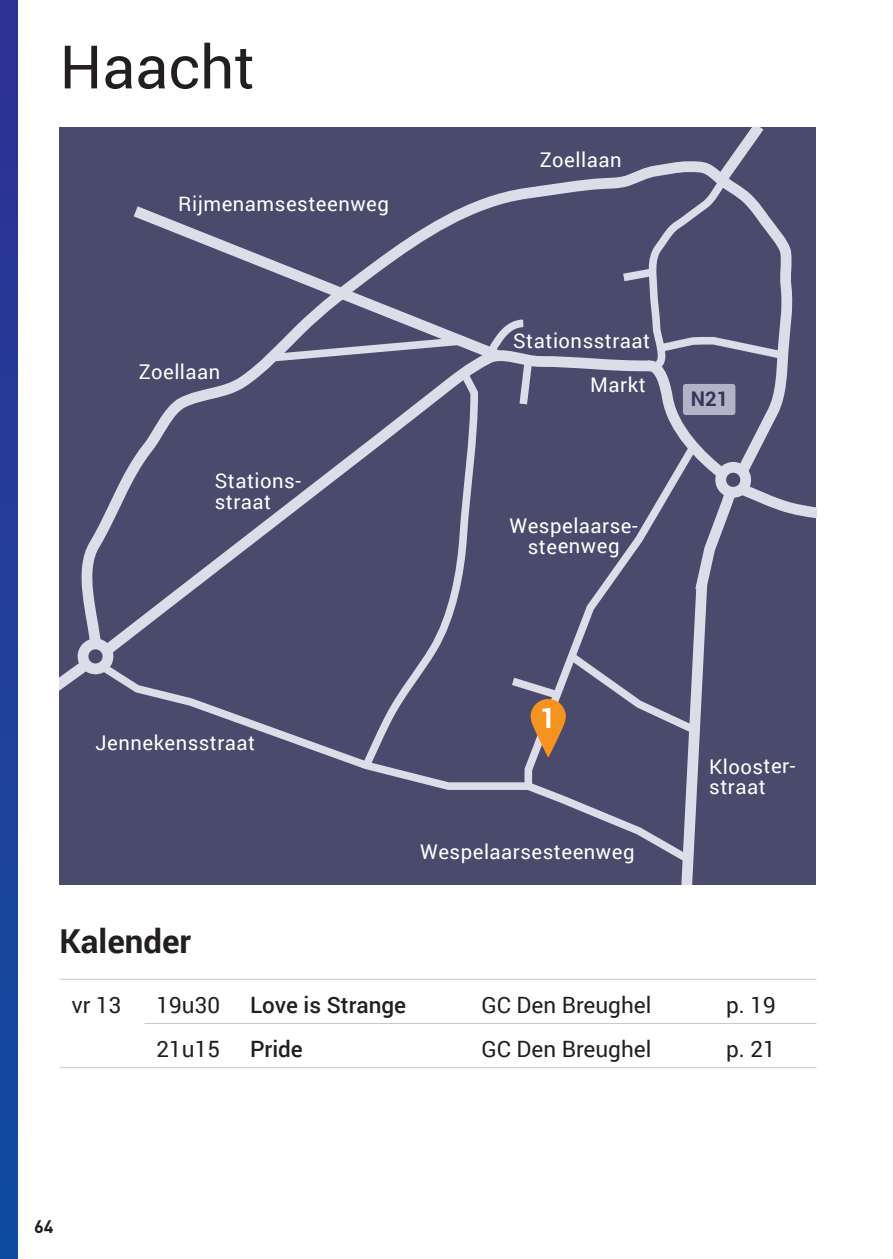
<style>
.page{position:relative;width:893px;height:1259px;background:#fff}
.page>*{position:absolute;margin:0;border:0;box-sizing:border-box;transform-origin:0 0}
.t1{font:60px "Roboto";color:#231f20}
.t2{font:700 33px "Roboto";color:#231f20}
.t3{font:700 27.9px "Roboto";color:#fff}
.t4{font:22.5px "Roboto";color:#231f20}
.t5{font:500 22.5px "Roboto";color:#231f20}
.t6{font:20.4px/20.4px "Roboto";letter-spacing:.025em;color:#fff}
.t7{font:700 20.4px "Roboto";color:#36365d}
.t8{font:700 18px "DIN Pro";color:#231f20}
</style>
<div class="page">
<div style="left:0;top:0;width:17px;height:1259px;background:linear-gradient(to bottom,#2f3192,#114da1)"></div>
<div style="left:60px;top:127px;width:756px;height:757px;background:#494a6c"></div>
<svg style="left:100px;top:664px;width:382px;height:126px"></svg>
<svg style="left:78px;top:369px;width:402px;height:286px"></svg>
<svg style="left:133px;top:199px;width:349px;height:170px"></svg>
<div style="left:78px;top:638px;width:35px;height:36px;border:11px solid #dddde9;border-radius:50%"></div>
<svg style="left:60px;top:652px;width:38px;height:38px"></svg>
<svg style="left:482px;top:127px;width:334px;height:757px"></svg>
<hr style="left:60px;top:978px;width:85px;height:1px;background:#c7c8ca">
<hr style="left:145px;top:978px;width:93px;height:1px;background:#c7c8ca">
<hr style="left:238px;top:978px;width:231px;height:1px;background:#c7c8ca">
<hr style="left:469px;top:978px;width:239px;height:1px;background:#c7c8ca">
<hr style="left:708px;top:978px;width:108px;height:1px;background:#c7c8ca">
<hr style="left:145px;top:1023px;width:93px;height:1px;background:#c7c8ca">
<hr style="left:238px;top:1023px;width:231px;height:1px;background:#c7c8ca">
<hr style="left:469px;top:1023px;width:239px;height:1px;background:#c7c8ca">
<hr style="left:708px;top:1023px;width:108px;height:1px;background:#c7c8ca">
<hr style="left:60px;top:1067px;width:85px;height:1px;background:#c7c8ca">
<hr style="left:145px;top:1067px;width:93px;height:1px;background:#c7c8ca">
<hr style="left:238px;top:1067px;width:231px;height:1px;background:#c7c8ca">
<hr style="left:469px;top:1067px;width:239px;height:1px;background:#c7c8ca">
<hr style="left:708px;top:1067px;width:108px;height:1px;background:#c7c8ca">
<h1 class="t1" style="left:60px;top:25px;width:197px">Haacht</h1>
<p class="t6" style="left:178px;top:193px;width:212px">Rijmenamsesteenweg</p>
<p class="t6" style="left:139px;top:361px;width:83px">Zoellaan</p>
<p class="t6" style="left:215px;top:470px;width:88px">Stations&shy;straat</p>
<p class="t6" style="left:540px;top:148px;width:83px">Zoellaan</p>
<p class="t6" style="left:513px;top:330px;width:139px">Stationsstraat</p>
<p class="t6" style="left:590px;top:374px;width:57px">Markt</p>
<p class="t7" style="left:691px;top:385px;width:39px">N21</p>
<p class="t6" style="left:510px;top:515px;width:130px;text-align:center">Wespelaarse&shy;steenweg</p>
<p class="t6" style="left:95px;top:732px;width:161px">Jennekensstraat</p>
<h2 class="t2" style="left:60px;top:918px;width:133px">Kalender</h2>
<h3 class="t3" style="left:540px;top:698px;width:18px">1</h3>
<p class="t6" style="left:420px;top:840px;width:216px">Wespelaarsesteenweg</p>
<p class="t6" style="left:709px;top:755px;width:88px">Klooster&shy;straat</p>
<p class="t4" style="left:72px;top:989px;width:51px">vr 13</p>
<p class="t4" style="left:157px;top:989px;width:65px">19u30</p>
<p class="t5" style="left:250px;top:989px;width:158px">Love is Strange</p>
<p class="t4" style="left:481px;top:989px;width:171px">GC Den Breughel</p>
<p class="t4" style="left:726px;top:989px;width:51px">p. 19</p>
<p class="t4" style="left:157px;top:1033px;width:65px">21u15</p>
<p class="t5" style="left:250px;top:1033px;width:54px">Pride</p>
<p class="t4" style="left:481px;top:1033px;width:171px">GC Den Breughel</p>
<p class="t4" style="left:726px;top:1033px;width:51px">p. 21</p>
<p class="t8" style="left:34px;top:1214px;width:21px">64</p>
</div>
